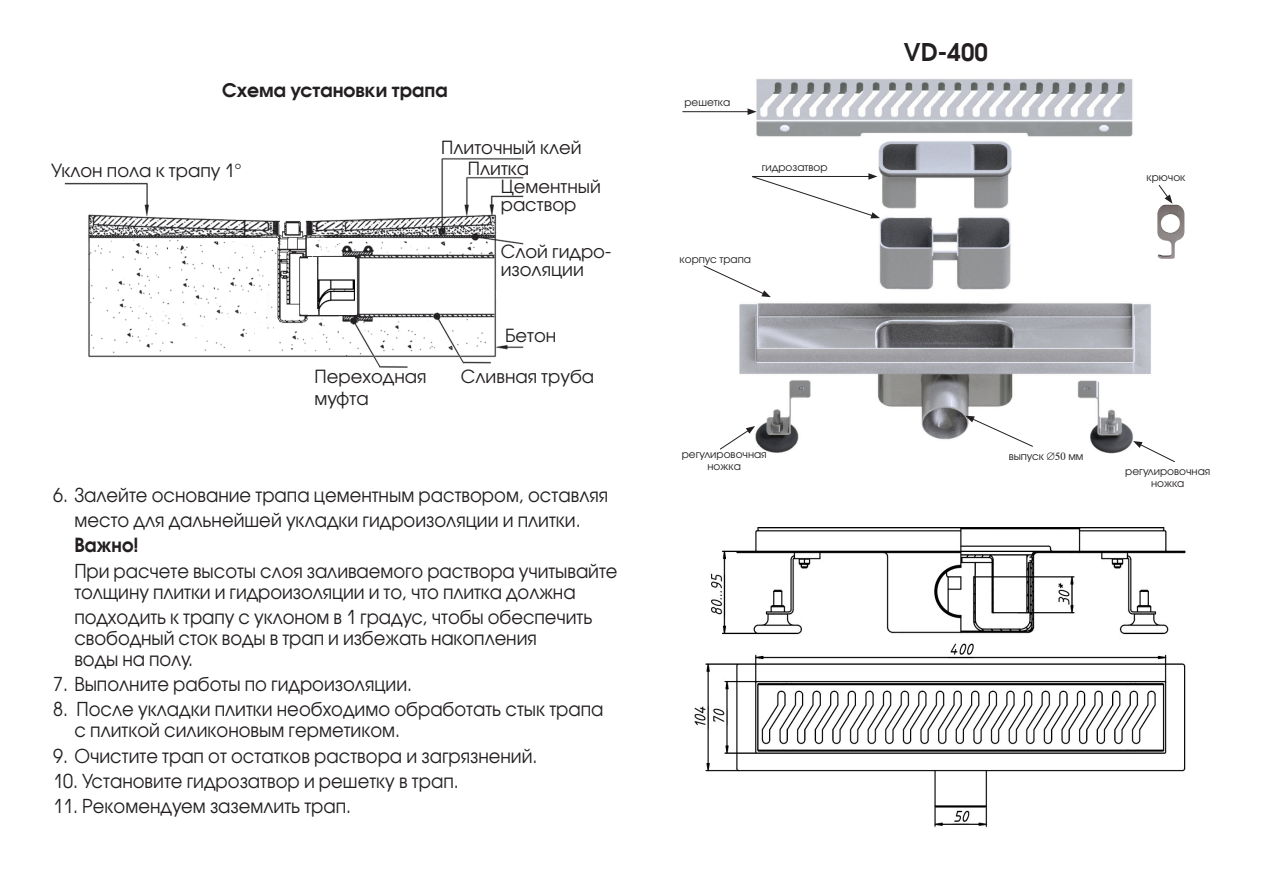
<style>
.page{position:relative;width:1263px;height:893px;background:#fff}
.page>*{position:absolute;margin:0;border:0;box-sizing:border-box;transform-origin:0 0}
.Обычный{font:700 24px "Avant Garde CTT";color:#231f20}
.Обычный-2{font:19.05px/21px "Avant Garde Gothic C";color:#231f20;scale:.94 1}
.Обычный-3{font:700 19.05px "Avant Garde CTT";letter-spacing:-.005em;color:#231f20;scale:.94 1}
.Обычный-4{font:700 18.75px "Avant Garde CTT";color:#231f20}
.t1{font:18px/18px "Avant Garde Gothic C";color:#231f20}
.t2{font:10.5px "Avant Garde Gothic C";color:#231f20}
</style>
<div class="page">
<img style="left:730px;top:79px;width:421px;height:374px">
<hr style="left:683px;top:111px;width:67px;height:1px;background:#231f20">
<svg style="left:747px;top:108px;width:9px;height:7px"></svg>
<svg style="left:752px;top:173px;width:128px;height:45px"></svg>
<svg style="left:703px;top:265px;width:68px;height:32px"></svg>
<svg style="left:720px;top:426px;width:35px;height:24px"></svg>
<svg style="left:965px;top:416px;width:68px;height:31px"></svg>
<svg style="left:1133px;top:441px;width:42px;height:21px"></svg>
<img style="left:694px;top:527px;width:492px;height:315px">
<svg style="left:1158px;top:185px;width:14px;height:19px"></svg>
<img style="left:1157px;top:205px;width:27px;height:54px">
<img style="left:64px;top:158px;width:460px;height:210px">
<img style="left:308px;top:257px;width:47px;height:57px">
<p class="Обычный-4" style="left:222px;top:78px;width:227px">Схема установки трапа</p>
<p class="t1" style="left:51px;top:162px;width:192px">Уклон пола к трапу 1°</p>
<p class="t1" style="left:441px;top:138px;width:142px">Плиточный клей</p>
<p class="t1" style="left:468px;top:160px;width:63px">Плитка</p>
<p class="t1" style="left:501px;top:177px;width:102px">Цементный раствор</p>
<p class="t1" style="left:501px;top:243px;width:112px">Слой гидро-</p>
<p class="t1" style="left:501px;top:261px;width:85px">изоляции</p>
<p class="t1" style="left:314px;top:366px;width:113px;line-height:21.6px">Переходная муфта</p>
<p class="t1" style="left:505px;top:326px;width:53px">Бетон</p>
<p class="t1" style="left:461px;top:367px;width:135px">Сливная труба</p>
<p class="Обычный-2" style="left:53px;top:484px;width:592px">6. Залейте основание трапа цементным раствором, оставляя</p>
<p class="Обычный-2" style="left:74px;top:510px;width:540px">место для дальнейшей укладки гидроизоляции и плитки.</p>
<p class="Обычный-3" style="left:74px;top:534px;width:70px">Важно!</p>
<p class="Обычный-2" style="left:74px;top:560px;width:579px">При расчете высоты слоя заливаемого раствора учитывайте толщину плитки и гидроизоляции и то, что плитка должна</p>
<p class="Обычный-2" style="left:74px;top:606px;width:552px">подходить к трапу с уклоном в 1 градус, чтобы обеспечить свободный сток воды в трап и избежать накопления<br>воды на полу.</p>
<p class="Обычный-2" style="left:53px;top:674px;width:383px">7. Выполните работы по гидроизоляции.</p>
<p class="Обычный-2" style="left:74px;top:699px;width:564px;text-indent:-21px">8. После укладки плитки необходимо обработать стык трапа с плиткой силиконовым герметиком.</p>
<p class="Обычный-2" style="left:53px;top:745px;width:517px">9. Очистите трап от остатков раствора и загрязнений.</p>
<p class="Обычный-2" style="left:53px;top:770px;width:433px">10. Установите гидрозатвор и решетку в трап.</p>
<p class="Обычный-2" style="left:53px;top:796px;width:319px">11. Рекомендуем заземлить трап.</p>
<p class="t2" style="left:684px;top:96px;width:47px">решетка</p>
<p class="t2" style="left:762px;top:161px;width:67px">гидрозатвор</p>
<p class="t2" style="left:680px;top:253px;width:73px">корпус трапа</p>
<p class="t2" style="left:682px;top:448px;width:87px">регулировочная</p>
<p class="t2" style="left:707px;top:460px;width:35px">ножка</p>
<p class="Обычный" style="left:904px;top:38px;width:85px">VD-400</p>
<p class="t2" style="left:1146px;top:171px;width:41px">крючок</p>
<p class="t2" style="left:1009px;top:450px;width:76px">выпуск ∅ мм</p>
<p class="t2" style="left:1125px;top:465px;width:87px">регулировочная</p>
<p class="t2" style="left:1151px;top:477px;width:35px">ножка</p>
</div>
